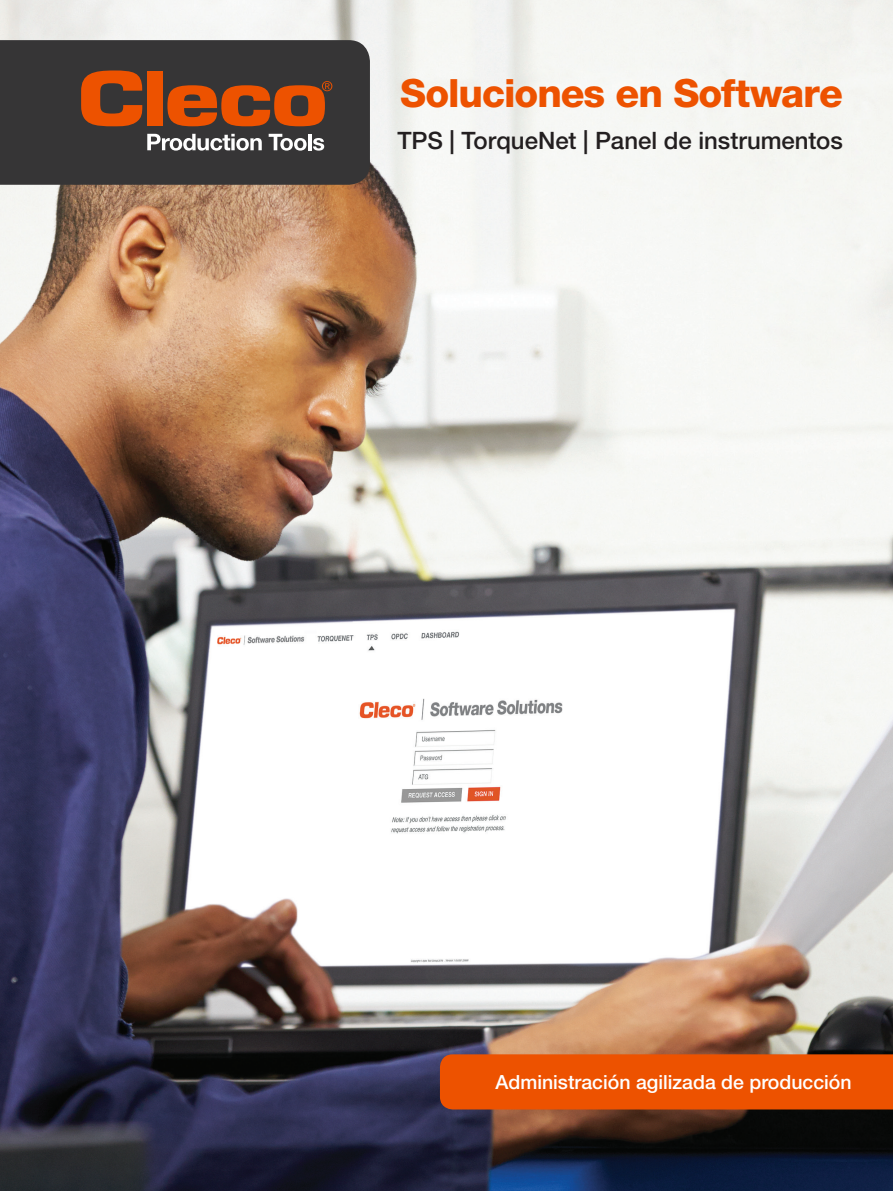
<style>
.page{position:relative;width:893px;height:1191px;background:#fff}
.page>*{position:absolute;margin:0;border:0;box-sizing:border-box;transform-origin:0 0}
.t1{font:800 39px "Helvetica Neue LT Pro";letter-spacing:-.025em;color:#ed5200}
.t2{font:500 24px "Helvetica Neue LT Pro";letter-spacing:-.005em;color:#231f20}
.t3{font:500 19.5px "Helvetica Neue LT Pro";color:#fff}
</style>
<div class="page">
<img style="left:0;top:0;width:893px;height:1191px">
<div style="left:440px;top:1054px;width:453px;height:55px;background:#ed5200"></div>
<div style="left:0;top:40px;width:370px;height:145px;background:#363536"></div>
<svg style="left:81px;top:70px;width:61px;height:56px;background:#aa4713"></svg>
<div style="left:147px;top:71px;width:16px;height:55px;background:#ed5200"></div>
<svg style="left:167px;top:81px;width:165px;height:45px;background:#a14616"></svg>
<svg style="left:147px;top:134px;width:115px;height:17px"></svg>
<svg style="left:269px;top:134px;width:38px;height:17px"></svg>
<hr style="left:308px;top:134px;width:4px;height:16px;background:#fff">
<svg style="left:313px;top:138px;width:11px;height:13px"></svg>
<h1 class="t1" style="left:400px;top:70px;width:444px">Soluciones en Software</h1>
<p class="t2" style="left:397px;top:126px;width:447px">TPS | TorqueNet | Panel de instrumentos</p>
<p class="t3" style="left:495px;top:1070px;width:358px">Administración agilizada de producción</p>
</div>
